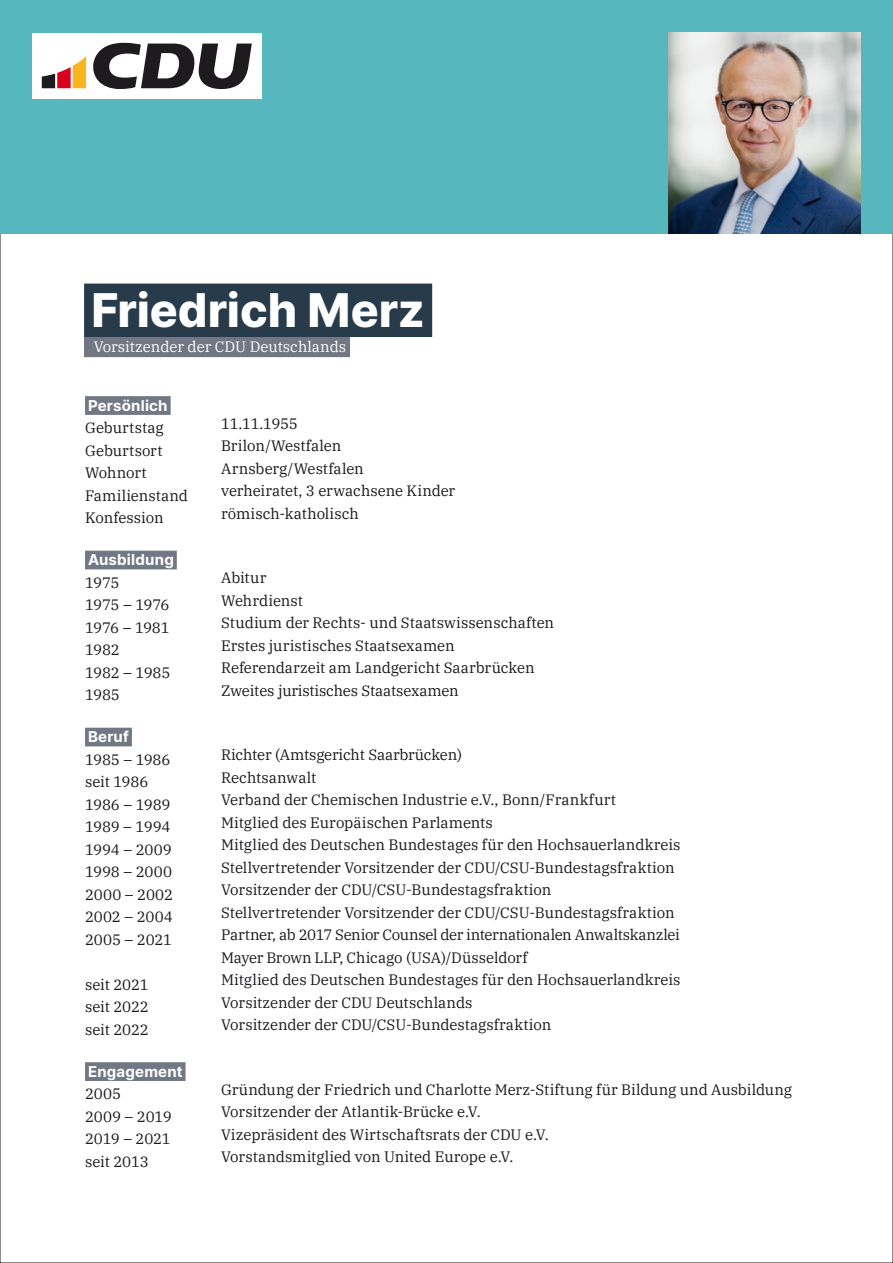
<style>
.page{position:relative;width:893px;height:1263px;background:#fff}
.page>*{position:absolute;margin:0;border:0;box-sizing:border-box;transform-origin:0 0}
.t1{font:800 46.5px "Inter";color:#fff}
.t2{font:15px/22.5px "IBM Plex Serif";letter-spacing:-.01em;color:#1a171c}
.t3{font:700 15px "Inter";letter-spacing:.01em;color:#fff}
.t4{font:15px "IBM Plex Serif";color:#fff}
.s1{font-style:inherit}
</style>
<div class="page">
<div style="left:85px;top:396px;width:86px;height:19px;background:#717884"></div>
<div style="left:85px;top:551px;width:92px;height:18px;background:#717884"></div>
<div style="left:85px;top:728px;width:47px;height:18px;background:#717884"></div>
<div style="left:85px;top:1062px;width:101px;height:19px;background:#717884"></div>
<div style="left:84px;top:337px;width:266px;height:20px;background:#717884"></div>
<div style="left:84px;top:284px;width:348px;height:53px;background:#283b4a"></div>
<div style="left:0;top:0;width:893px;height:234px;background:#57b7be"></div>
<img style="left:669px;top:33px;width:191px;height:201px">
<div style="left:32px;top:33px;width:230px;height:66px;background:#fff"></div>
<svg style="left:42px;top:56px;width:44px;height:32px"></svg>
<svg style="left:93px;top:43px;width:159px;height:46px"></svg>
<h1 class="t1" style="left:91px;top:276px;width:335px">Friedrich Merz</h1>
<p class="t4" style="left:94px;top:335px;width:254px">Vorsitzender der CDU Deutschlands</p>
<p class="t3" style="left:88px;top:394px;width:81px">Persönlich</p>
<p class="t2" style="left:85px;top:415px;width:104px">Geburtstag<br>Geburtsort<br>Wohnort<br>Familienstand<br>Konfession</p>
<p class="t3" style="left:88px;top:549px;width:87px">Ausbildung</p>
<p class="t2" style="left:85px;top:570px;width:87px">1975<br>1975 – 1976<br>1976 – 1981<br>1982<br>1982 – 1985<br>1985</p>
<p class="t3" style="left:88px;top:726px;width:42px">Beruf</p>
<p class="t2" style="left:85px;top:747px;width:90px">1985 – 1986 seit 1986<br>1986 – 1989<br>1989 – 1994<br>1994 – 2009<br>1998 – 2000<br>2000 – 2002<br>2002 – 2004<br>2005 – 2021</p>
<p class="t2" style="left:85px;top:972px;width:65px;text-align:justify">seit 2021 seit 2022 seit 2022</p>
<p class="t3" style="left:88px;top:1060px;width:96px">Engagement</p>
<p class="t2" style="left:85px;top:1081px;width:88px">2005<br>2009 – 2019<br>2019 – 2021 seit 2013</p>
<p class="t2" style="left:221px;top:411px;width:236px">11.11.1955<br>Brilon/Westfalen<br>Arnsberg/Westfalen<br>verheiratet, 3 erwachsene Kinder römisch-katholisch</p>
<p class="t2" style="left:221px;top:565px;width:334px">Abitur<br>Wehrdienst<br>Studium der Rechts- und Staatswissenschaften<br>Erstes juristisches Staatsexamen<br>Referendarzeit am Landgericht Saarbrücken<br>Zweites juristisches Staatsexamen</p>
<p class="t2" style="left:221px;top:742px;width:461px">Richter <span class="s1">(</span>Amtsgericht Saarbrücken<span class="s1">)<br></span>Rechtsanwalt<br>Verband der Chemischen Industrie e.V., Bonn/Frankfurt<br>Mitglied des Europäischen Parlaments<br>Mitglied des Deutschen Bundestages für den Hochsauerlandkreis Stellvertretender Vorsitzender der CDU/CSU-Bundestagsfraktion Vorsitzender der CDU/CSU-Bundestagsfraktion<br>Stellvertretender Vorsitzender der CDU/CSU-Bundestagsfraktion Partner, ab 2017 Senior Counsel der internationalen Anwaltskanzlei Mayer Brown LLP, Chicago (USA)/Düsseldorf<br>Mitglied des Deutschen Bundestages für den Hochsauerlandkreis Vorsitzender der CDU Deutschlands<br>Vorsitzender der CDU/CSU-Bundestagsfraktion</p>
<p class="t2" style="left:221px;top:1077px;width:572px">Gründung der Friedrich und Charlotte Merz-Stiftung für Bildung und Ausbildung Vorsitzender der Atlantik-Brücke e.V.<br>Vizepräsident des Wirtschaftsrats der CDU e.V.<br>Vorstandsmitglied von United Europe e.V.</p>
</div>
